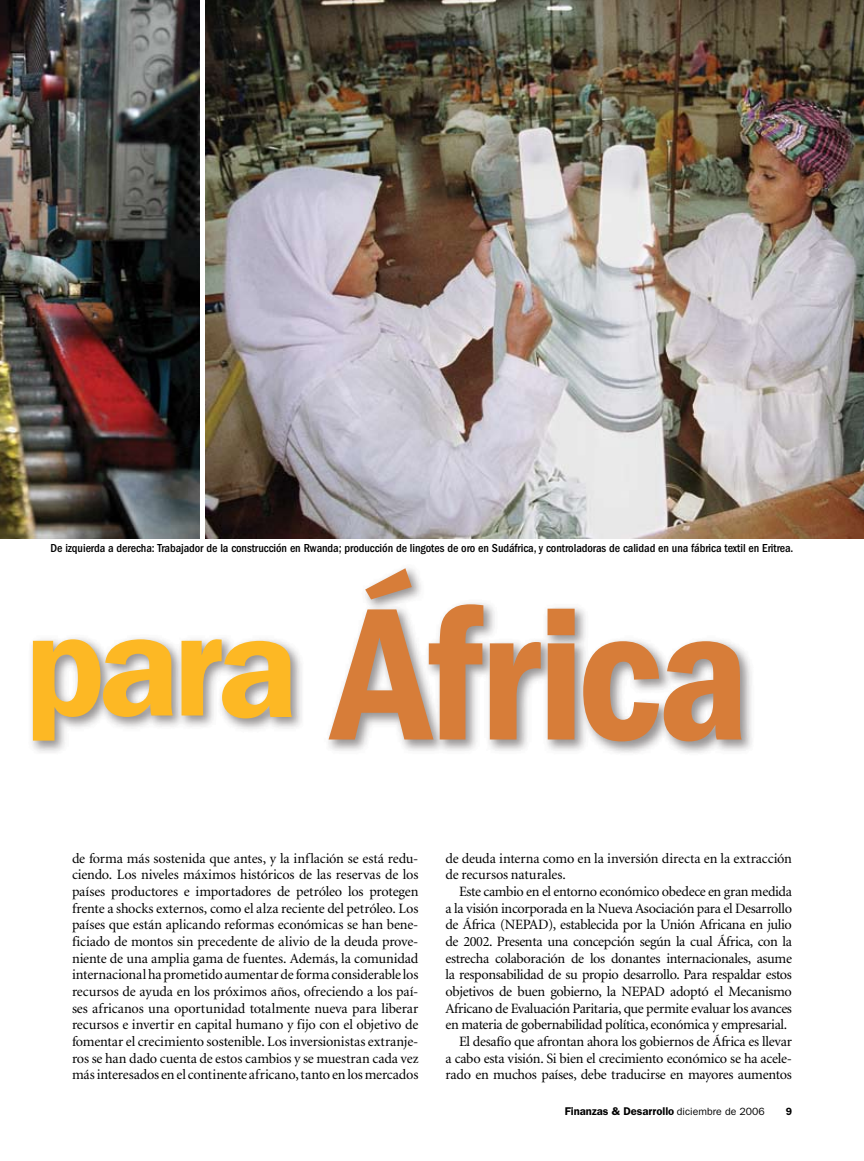
<style>
.page{position:relative;width:864px;height:1161px;background:#fff}
.page>*{position:absolute;margin:0;border:0;box-sizing:border-box;transform-origin:0 0}
.t1{font:600 condensed 195px "Franklin Gothic";letter-spacing:-.035em;color:#d77d39}
.t2{font:14.25px/16.6px "Minion";letter-spacing:-.025em;color:#000;text-align:justify}
.t3{font:500 condensed 12px "Franklin Gothic";letter-spacing:-.005em;color:#000}
.t4{font:600 11.25px "Franklin Gothic";color:#000}
.t5{font:600 10.5px "Franklin Gothic";color:#000}
.s1{font-stretch:normal;font-size:147px;color:#fdb824}
.s2{font-weight:400;font-size:10.5px}
</style>
<div class="page">
<img style="left:206px;top:0;width:658px;height:539px">
<img style="left:0;top:0;width:200px;height:539px">
<img style="left:31px;top:568px;width:721px;height:185px">
<p class="t3" style="left:50px;top:541px;width:745px">De izquierda a derecha: Trabajador de la construcción en Rwanda; producción de lingotes de oro en Sudáfrica, y controladoras de calidad en una fábrica textil en Eritrea.</p>
<h1 class="t1" style="left:24px;top:563px;width:727px"><span class="s1">para</span> África</h1>
<p class="t2" style="left:72px;top:850px;width:348px">de forma más sostenida que antes, y la inflación se está redu&shy;ciendo. Los niveles máximos históricos de las reservas de los países productores e importadores de petróleo los protegen frente a shocks externos, como el alza reciente del petróleo. Los países que están aplicando reformas económicas se han bene&shy;ficiado de montos sin precedente de alivio de la deuda prove&shy;niente de una amplia gama de fuentes. Además, la comunidad internacional ha prometido aumentar de forma considerable los recursos de ayuda en los próximos años, ofreciendo a los paí&shy;ses africanos una oportunidad totalmente nueva para liberar recursos e invertir en capital humano y fijo con el objetivo de fomentar el crecimiento sostenible. Los inversionistas extranje&shy;ros se han dado cuenta de estos cambios y se muestran cada vez más interesados en el continente africano, tanto en los mercados</p>
<p class="t2" style="left:446px;top:850px;width:348px">de deuda interna como en la inversión directa en la extracción de recursos naturales.</p>
<p class="t2" style="left:459px;top:884px;width:334px">Este cambio en el entorno económico obedece en gran medida</p>
<p class="t2" style="left:446px;top:900px;width:348px">a la visión incorporada en la Nueva Asociación para el Desarrollo</p>
<p class="t2" style="left:446px;top:917px;width:348px">de África (NEPAD), establecida por la Unión Africana en julio</p>
<p class="t2" style="left:446px;top:934px;width:348px">de 2002. Presenta una concepción según la cual África, con la</p>
<p class="t2" style="left:446px;top:950px;width:348px">estrecha colaboración de los donantes internacionales, asume</p>
<p class="t2" style="left:446px;top:967px;width:348px">la responsabilidad de su propio desarrollo. Para respaldar estos</p>
<p class="t2" style="left:446px;top:984px;width:348px">objetivos de buen gobierno, la NEPAD adoptó el Mecanismo</p>
<p class="t2" style="left:446px;top:1000px;width:348px">Africano de Evaluación Paritaria, que permite evaluar los avances</p>
<p class="t2" style="left:446px;top:1017px;width:343px">en materia de gobernabilidad política, económica y empresarial.</p>
<p class="t2" style="left:459px;top:1034px;width:335px">El desafío que afrontan ahora los gobiernos de África es llevar</p>
<p class="t2" style="left:446px;top:1050px;width:348px">a cabo esta visión. Si bien el crecimiento económico se ha acele-</p>
<p class="t2" style="left:446px;top:1067px;width:348px">rado en muchos países, debe traducirse en mayores aumentos</p>
<p class="t4" style="left:565px;top:1105px;width:201px">Finanzas &amp; Desarrollo <span class="s2">diciembre de 2006</span></p>
<p class="t5" style="left:786px;top:1106px;width:8px">9</p>
</div>
